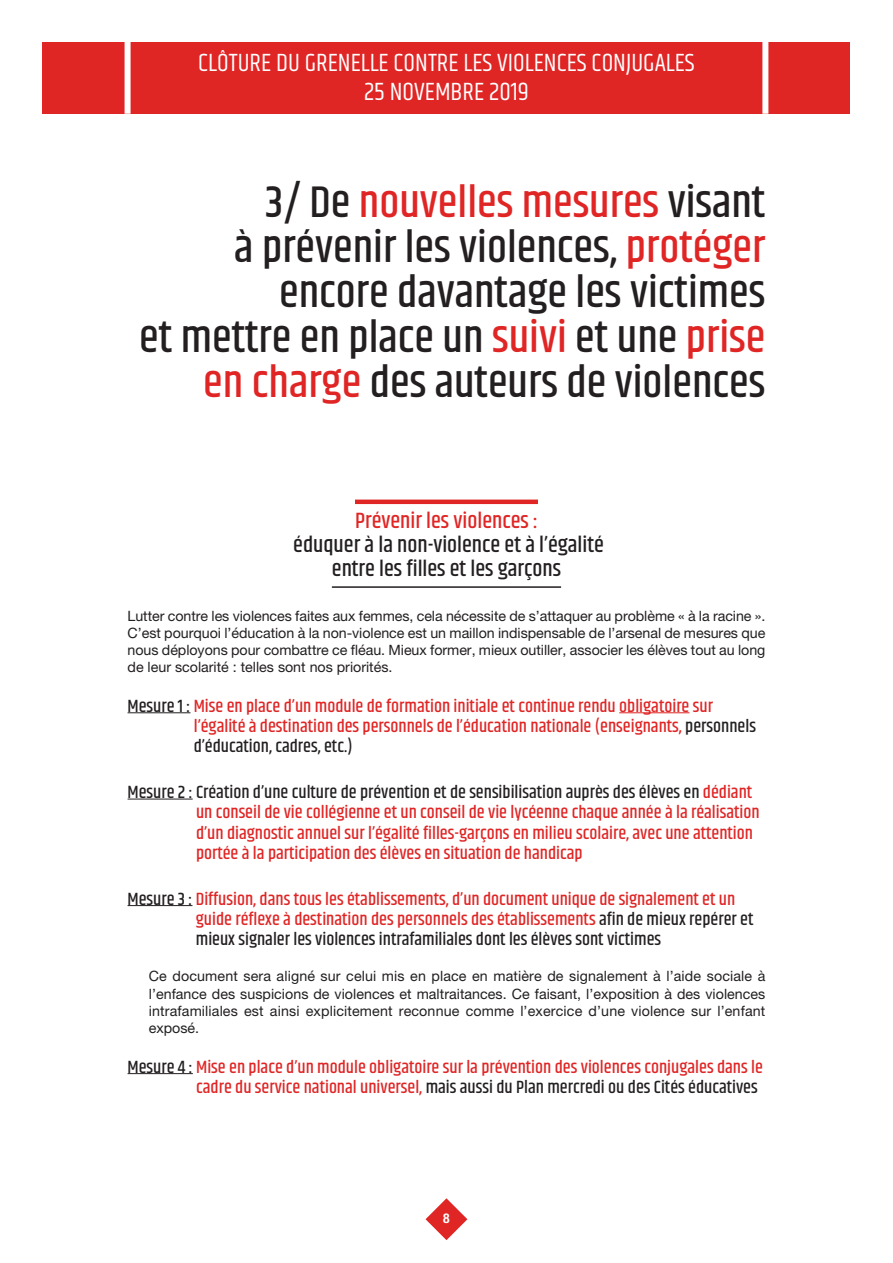
<style>
.page{position:relative;width:893px;height:1263px;background:#fff}
.page>*{position:absolute;margin:0;border:0;box-sizing:border-box;transform-origin:0 0}
.t1{font:500 45px/45px "Khand";color:#231f20;text-align:right}
.t2{font:25.5px/28.8px "Khand";color:#fff;text-align:center}
.t3{font:500 22.5px/24px "Khand";color:#231f20;text-align:center}
.t4{font:500 22.5px "Khand";color:#e02525}
.t5{font:500 18px/20.2px "Khand";color:#e02525}
.t6{font:14.25px/17.2px "Helvetica Neue LT Pro";color:#231f20;text-align:justify}
.t7{font:700 condensed 13.5px "Helvetica Neue";color:#fff}
.s1{color:#e02525}
.s2{color:#231f20}
</style>
<div class="page">
<div style="left:43px;top:43px;width:807px;height:71px;background:#e02525"></div>
<div style="left:125px;top:39px;width:6px;height:75px;background:#fff"></div>
<div style="left:762px;top:39px;width:6px;height:75px;background:#fff"></div>
<svg style="left:426px;top:1198px;width:41px;height:42px"></svg>
<hr style="left:355px;top:500px;width:183px;height:4px;background:#e02525">
<hr style="left:332px;top:586px;width:229px;height:2px;background:#231f20">
<hr style="left:128px;top:712px;width:62px;height:1px;background:#231f20">
<hr style="left:619px;top:712px;width:70px;height:1px;background:#e02525">
<hr style="left:128px;top:799px;width:65px;height:1px;background:#231f20">
<hr style="left:128px;top:905px;width:64px;height:1px;background:#231f20">
<hr style="left:128px;top:1073px;width:65px;height:1px;background:#231f20">
<h2 class="t2" style="left:198px;top:49px;width:498px">CLÔTURE DU GRENELLE CONTRE LES VIOLENCES CONJUGALES<br>25 NOVEMBRE 2019</h2>
<h1 class="t1" style="left:139px;top:182px;width:628px">3/ de <span class="s1">nouvelles mesures</span> visant<br>à prévenir les violences, <span class="s1">protéger </span>encore davantage les victimes<br>et mettre en place un <span class="s1">suivi</span> et une <span class="s1">prise en charge</span> des auteurs de violences</h1>
<p class="t4" style="left:355px;top:511px;width:184px">Prévenir les violences :</p>
<p class="t3" style="left:293px;top:533px;width:312px">éduquer à la non-violence et à l’égalité entre les filles et les garçons</p>
<p class="t6" style="left:128px;top:608px;width:639px">Lutter contre les violences faites aux femmes, cela nécessite de s’attaquer au problème « à la racine ».<br>C’est pourquoi l’éducation à la non-violence est un maillon indispensable de l’arsenal de mesures que nous déployons pour combattre ce fléau. Mieux former, mieux outiller, associer les élèves tout au long de leur scolarité : telles sont nos priorités.</p>
<p class="t5" style="left:194px;top:696px;width:564px;text-indent:-66px"><span class="s2">mesure 1 :</span> mise en place d’un module de formation initiale et continue rendu obligatoire sur l’égalité à destination des personnels de l’éducation nationale (enseignants, <span class="s2">personnels d’éducation, cadres, etc.)</span></p>
<p class="t5" style="left:196px;top:783px;width:565px;text-indent:-68px"><span class="s2">mesure 2 : Création d’une culture de prévention et de sensibilisation auprès des élèves en</span> dédiant un conseil de vie collégienne et un conseil de vie lycéenne chaque année à la réalisation d’un diagnostic annuel sur l’égalité filles-garçons en milieu scolaire, avec une attention portée à la participation des élèves en situation de handicap</p>
<p class="t5" style="left:196px;top:889px;width:559px;text-indent:-68px"><span class="s2">mesure 3 :</span> diffusion, dans tous les établissements, d’un document unique de signalement et un guide réflexe à destination des personnels des établissements <span class="s2">afin de mieux repérer et mieux signaler les violences intrafamiliales dont les élèves sont victimes</span></p>
<p class="t6" style="left:149px;top:969px;width:618px">Ce document sera aligné sur celui mis en place en matière de signalement à l’aide sociale à l’enfance des suspicions de violences et maltraitances. Ce faisant, l’exposition à des violences intrafamiliales est ainsi explicitement reconnue comme l’exercice d’une violence sur l’enfant exposé.</p>
<p class="t5" style="left:128px;top:1057px;width:637px;text-align:right"><span class="s2">mesure 4 :</span> mise en place d’un module obligatoire sur la prévention des violences conjugales dans le cadre du service national universel, <span class="s2">mais aussi du Plan mercredi ou des Cités éducatives</span></p>
<p class="t7" style="left:443px;top:1207px;width:8px">8</p>
</div>
